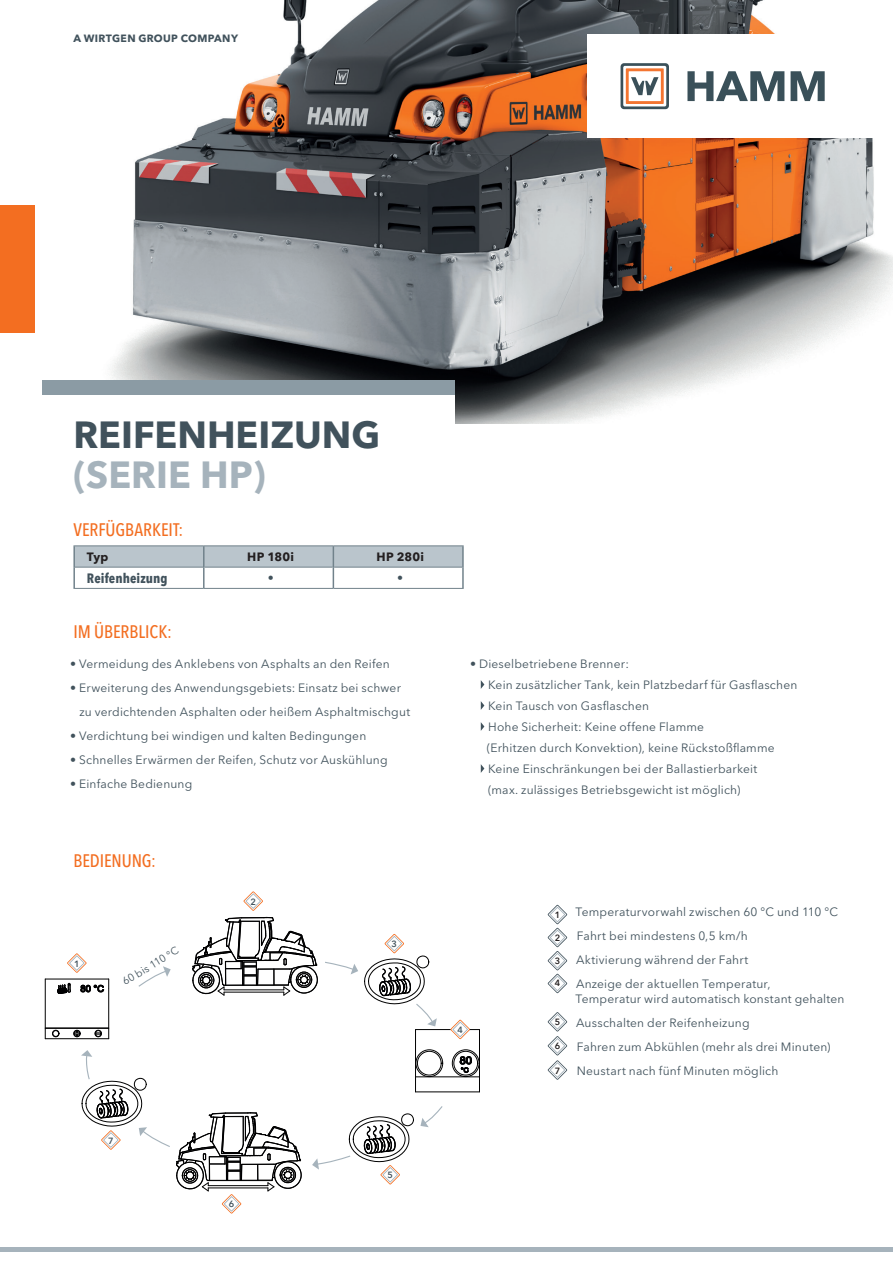
<style>
.page{position:relative;width:893px;height:1263px;background:#fff}
.page>*{position:absolute;margin:0;border:0;box-sizing:border-box;transform-origin:0 0}
.t1{font:700 37.5px "Avenir Next LT Pro";color:#41525c}
.t2{font:700 37.5px "Avenir Next LT Pro";color:#a6b3bc}
.t3{font:500 condensed 18px "Avenir Next LT Pro";letter-spacing:-.005em;color:#f36e21}
.t4{font:700 condensed 13.5px "Avenir Next LT Pro";letter-spacing:.005em;color:#41525c}
.t5{font:12px/24px "Avenir Next LT Pro";letter-spacing:.015em;color:#41525c}
.t6{font:700 12px "Avenir Next LT Pro";letter-spacing:.02em;color:#231f20}
.t7{font:500 condensed 12px "Avenir Next LT Pro";color:#41525c}
.t8{font:700 10.5px "Avenir Next LT Pro";letter-spacing:.03em;color:#41525c}
.t9{font:10.5px "Avenir Next LT Pro";color:#41525c}
.t10{font:600 9px "Avenir Next LT Pro";color:#231f20}
.t11{font:600 9px "Avenir Next LT Pro";color:#41525c}
</style>
<div class="page">
<img style="left:0;top:0;width:893px;height:423px">
<svg style="left:481px;top:680px;width:3px;height:9px"></svg>
<svg style="left:481px;top:701px;width:3px;height:9px"></svg>
<svg style="left:481px;top:722px;width:3px;height:9px"></svg>
<svg style="left:481px;top:764px;width:3px;height:9px"></svg>
<hr style="left:0;top:1247px;width:893px;height:4px;background:#a6b3bc">
<div style="left:43px;top:395px;width:412px;height:127px;background:#fff"></div>
<div style="left:43px;top:381px;width:412px;height:14px;background:#8b9ba4"></div>
<hr style="left:73px;top:545px;width:131px;height:1px;background:#71828b">
<hr style="left:204px;top:545px;width:129px;height:1px;background:#71828b">
<hr style="left:333px;top:545px;width:131px;height:1px;background:#71828b">
<hr style="left:73px;top:588px;width:131px;height:1px;background:#71828b">
<hr style="left:204px;top:588px;width:129px;height:1px;background:#71828b">
<hr style="left:333px;top:588px;width:131px;height:1px;background:#71828b">
<hr style="left:462px;top:546px;width:2px;height:21px;background:#71828b">
<svg style="left:75px;top:546px;width:388px;height:42px"></svg>
<hr style="left:462px;top:567px;width:2px;height:21px;background:#71828b">
<hr style="left:73px;top:546px;width:2px;height:21px;background:#71828b">
<hr style="left:73px;top:567px;width:2px;height:21px;background:#71828b">
<svg style="left:548px;top:905px;width:19px;height:88px"></svg>
<svg style="left:548px;top:1012px;width:19px;height:68px"></svg>
<div style="left:0;top:206px;width:34px;height:127px;background:#f36e21"></div>
<div style="left:588px;top:34px;width:305px;height:103px;background:#fff"></div>
<svg style="left:687px;top:71px;width:97px;height:30px"></svg>
<svg style="left:791px;top:71px;width:34px;height:30px"></svg>
<svg style="left:620px;top:63px;width:49px;height:46px"></svg>
<hr style="left:108px;top:988px;width:1px;height:51px;background:#000001">
<hr style="left:45px;top:979px;width:64px;height:1px;background:#000001">
<hr style="left:45px;top:979px;width:1px;height:60px;background:#000001">
<hr style="left:45px;top:1038px;width:64px;height:1px;background:#000001">
<svg style="left:74px;top:1030px;width:6px;height:6px"></svg>
<svg style="left:95px;top:1030px;width:6px;height:6px"></svg>
<div style="left:95px;top:1030px;width:7px;height:7px;border:1px solid #000001;border-radius:50%"></div>
<div style="left:74px;top:1030px;width:6px;height:7px;border:1px solid #000001;border-radius:50%"></div>
<hr style="left:45px;top:1028px;width:64px;height:1px;background:#000001">
<div style="left:52px;top:1030px;width:7px;height:7px;border:1px solid #000001;border-radius:50%"></div>
<svg style="left:53px;top:1030px;width:6px;height:6px"></svg>
<svg style="left:81px;top:979px;width:28px;height:13px"></svg>
<svg style="left:58px;top:983px;width:13px;height:11px"></svg>
<svg style="left:192px;top:917px;width:126px;height:78px"></svg>
<hr style="left:479px;top:1029px;width:1px;height:63px;background:#000001">
<hr style="left:415px;top:1029px;width:1px;height:63px;background:#000001">
<hr style="left:415px;top:1092px;width:64px;height:1px;background:#000001">
<hr style="left:415px;top:1076px;width:64px;height:1px;background:#000001">
<hr style="left:415px;top:1029px;width:64px;height:1px;background:#000001">
<div style="left:452px;top:1050px;width:27px;height:27px;border:1px solid #000001;border-radius:50%"></div>
<div style="left:416px;top:1050px;width:27px;height:27px;border:1px solid #000001;border-radius:50%"></div>
<div style="left:454px;top:1051px;width:24px;height:24px;border:1px solid #000001;border-radius:50%"></div>
<div style="left:417px;top:1051px;width:24px;height:24px;border:1px solid #000001;border-radius:50%"></div>
<svg style="left:460px;top:1056px;width:12px;height:17px"></svg>
<svg style="left:243px;top:891px;width:20px;height:20px"></svg>
<svg style="left:450px;top:1019px;width:20px;height:20px"></svg>
<svg style="left:67px;top:953px;width:20px;height:20px"></svg>
<svg style="left:325px;top:961px;width:33px;height:13px"></svg>
<svg style="left:364px;top:934px;width:73px;height:92px"></svg>
<svg style="left:420px;top:1106px;width:23px;height:21px"></svg>
<svg style="left:312px;top:1113px;width:102px;height:71px"></svg>
<svg style="left:138px;top:966px;width:33px;height:21px"></svg>
<svg style="left:81px;top:1050px;width:221px;height:164px"></svg>
<p class="t8" style="left:73px;top:32px;width:166px">A WIRTGEN GROUP COMPANY</p>
<h1 class="t1" style="left:73px;top:412px;width:308px">REIFENHEIZUNG</h1>
<h1 class="t2" style="left:73px;top:452px;width:194px">(SERIE HP)</h1>
<h2 class="t3" style="left:73px;top:519px;width:111px">VERFÜGBARKEIT:</h2>
<p class="t6" style="left:87px;top:549px;width:23px">Typ</p>
<p class="t6" style="left:247px;top:549px;width:48px">HP 180i</p>
<p class="t6" style="left:377px;top:549px;width:49px">HP 280i</p>
<p class="t4" style="left:87px;top:570px;width:82px">Reifenheizung</p>
<p class="t7" style="left:268px;top:571px;width:7px">•</p>
<p class="t7" style="left:397px;top:571px;width:7px">•</p>
<h2 class="t3" style="left:73px;top:621px;width:100px">IM ÜBERBLICK:</h2>
<p class="t5" style="left:70px;top:652px;width:321px">• Vermeidung des Anklebens von Asphalts an den Reifen</p>
<p class="t5" style="left:79px;top:676px;width:332px;text-indent:-9px">• Erweiterung des Anwendungsgebiets: Einsatz bei schwer zu verdichtenden Asphalten oder heißem Asphaltmischgut</p>
<p class="t5" style="left:70px;top:724px;width:298px">• Verdichtung bei windigen und kalten Bedingungen</p>
<p class="t5" style="left:70px;top:748px;width:319px">• Schnelles Erwärmen der Reifen, Schutz vor Auskühlung</p>
<p class="t5" style="left:70px;top:772px;width:124px">• Einfache Bedienung</p>
<h2 class="t3" style="left:73px;top:850px;width:84px">BEDIENUNG:</h2>
<p class="t11" style="left:74px;top:958px;width:7px">1</p>
<p class="t9" style="left:120px;top:977px;width:65px;rotate:-31deg">60 bis 110 °C</p>
<p class="t11" style="left:250px;top:896px;width:7px">2</p>
<p class="t11" style="left:108px;top:1135px;width:7px">7</p>
<p class="t11" style="left:229px;top:1199px;width:7px">6</p>
<p class="t11" style="left:392px;top:938px;width:7px">3</p>
<p class="t11" style="left:387px;top:1170px;width:7px">5</p>
<p class="t5" style="left:487px;top:653px;width:312px;line-height:21px;text-indent:-17px">• Dieselbetriebene Brenner:<br>Kein zusätzlicher Tank, kein Platzbedarf für Gasflaschen Kein Tausch von Gasflaschen<br>Hohe Sicherheit: Keine offene Flamme<br>(Erhitzen durch Konvektion), keine Rückstoßflamme Keine Einschränkungen bei der Ballastierbarkeit<br>(max. zulässiges Betriebsgewicht ist möglich)</p>
<p class="t11" style="left:457px;top:1024px;width:7px">4</p>
<p class="t10" style="left:555px;top:909px;width:7px">1</p>
<p class="t10" style="left:555px;top:932px;width:7px">2</p>
<p class="t10" style="left:555px;top:956px;width:7px">3</p>
<p class="t10" style="left:555px;top:977px;width:7px">4</p>
<p class="t10" style="left:555px;top:1017px;width:7px">5</p>
<p class="t10" style="left:555px;top:1041px;width:7px">6</p>
<p class="t10" style="left:555px;top:1065px;width:7px">7</p>
<p class="t5" style="left:576px;top:900px;width:264px">Temperaturvorwahl zwischen 60 °C und 110 °C Fahrt bei mindestens 0,5 km/h<br>Aktivierung während der Fahrt<br>Anzeige der aktuellen Temperatur,</p>
<p class="t5" style="left:576px;top:987px;width:270px">Temperatur wird automatisch konstant gehalten Ausschalten der Reifenheizung<br>Fahren zum Abkühlen (mehr als drei Minuten)<br>Neustart nach fünf Minuten möglich</p>
</div>
